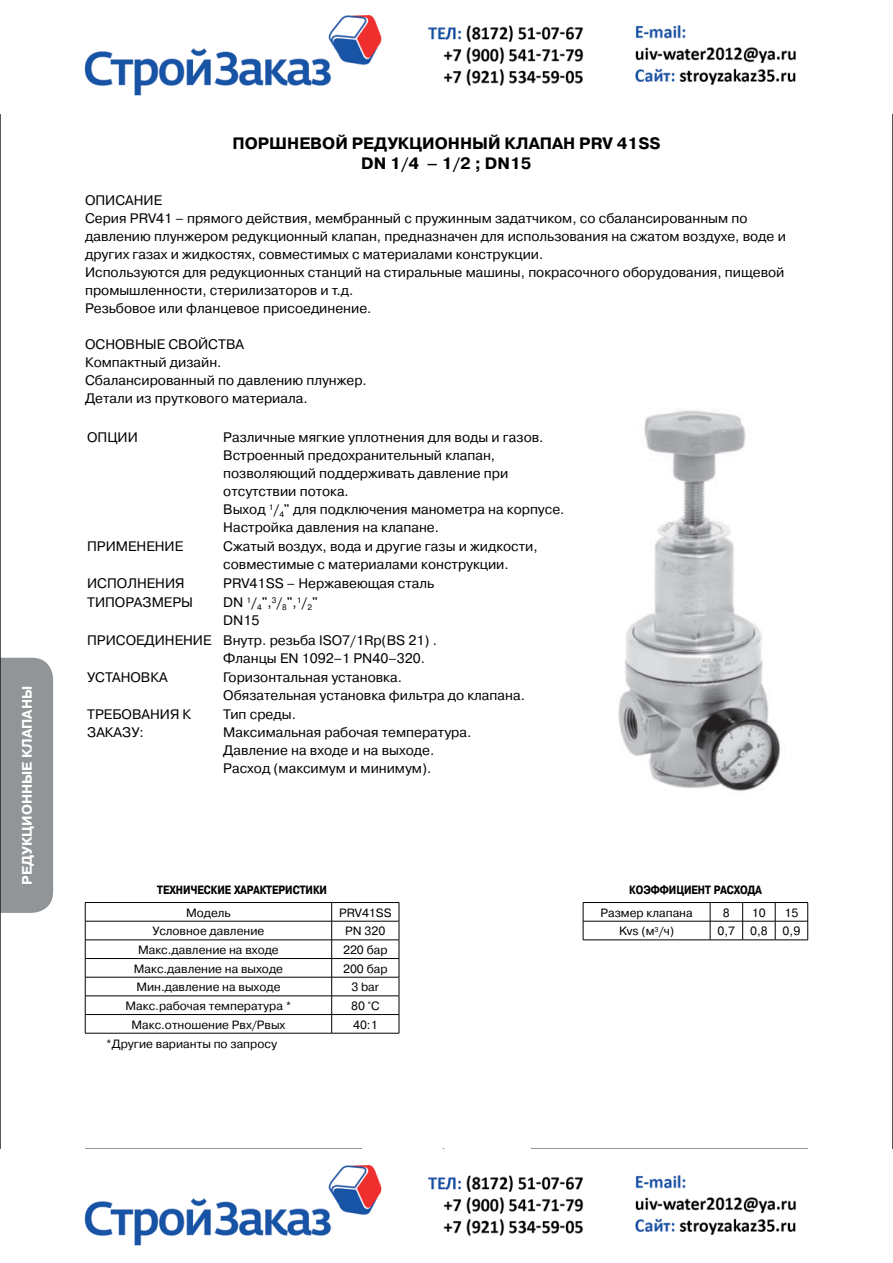
<style>
.page{position:relative;width:893px;height:1263px;background:#fff}
.page>*{position:absolute;margin:0;border:0;box-sizing:border-box;transform-origin:0 0}
.t1{font:700 16.5px/19.8px "Pragmatica C";color:#000001;text-align:center}
.t2{font:13.8px/18px "Pragmatica C";color:#000001}
.t3{font:700 13.8px "Pragmatica C";color:#fff}
.t4{font:12px "Pragmatica C";color:#000001}
.t5{font:700 12px "Pragmatica Cond C";color:#000001}
</style>
<div class="page">
<div style="left:85px;top:1148px;width:276px;height:16px;background:#919597"></div>
<div style="left:531px;top:1148px;width:277px;height:16px;background:#919597"></div>
<div style="left:3px;top:658px;width:50px;height:255px;background:#919597"></div>
<img style="left:618px;top:410px;width:163px;height:381px">
<hr style="left:85px;top:902px;width:247px;height:1px;background:#000001">
<hr style="left:332px;top:902px;width:67px;height:1px;background:#000001">
<hr style="left:85px;top:921px;width:247px;height:1px;background:#000001">
<hr style="left:332px;top:921px;width:67px;height:1px;background:#000001">
<hr style="left:85px;top:939px;width:247px;height:1px;background:#000001">
<hr style="left:332px;top:939px;width:67px;height:1px;background:#000001">
<hr style="left:85px;top:958px;width:247px;height:1px;background:#000001">
<hr style="left:332px;top:958px;width:67px;height:1px;background:#000001">
<hr style="left:85px;top:977px;width:247px;height:1px;background:#000001">
<hr style="left:332px;top:977px;width:67px;height:1px;background:#000001">
<hr style="left:85px;top:995px;width:247px;height:1px;background:#000001">
<hr style="left:332px;top:995px;width:67px;height:1px;background:#000001">
<hr style="left:85px;top:1014px;width:247px;height:1px;background:#000001">
<svg style="left:85px;top:903px;width:1px;height:130px"></svg>
<hr style="left:332px;top:1014px;width:67px;height:1px;background:#000001">
<svg style="left:331px;top:903px;width:1px;height:130px"></svg>
<svg style="left:399px;top:903px;width:1px;height:130px"></svg>
<hr style="left:85px;top:1033px;width:247px;height:1px;background:#000001">
<hr style="left:332px;top:1033px;width:67px;height:1px;background:#000001">
<hr style="left:583px;top:902px;width:127px;height:1px;background:#000001">
<hr style="left:710px;top:902px;width:33px;height:1px;background:#000001">
<hr style="left:743px;top:902px;width:32px;height:1px;background:#000001">
<hr style="left:775px;top:902px;width:33px;height:1px;background:#000001">
<hr style="left:583px;top:921px;width:127px;height:1px;background:#000001">
<svg style="left:583px;top:903px;width:1px;height:36px"></svg>
<hr style="left:710px;top:921px;width:33px;height:1px;background:#000001">
<svg style="left:710px;top:903px;width:1px;height:36px"></svg>
<hr style="left:743px;top:921px;width:32px;height:1px;background:#000001">
<svg style="left:742px;top:903px;width:1px;height:36px"></svg>
<hr style="left:775px;top:921px;width:33px;height:1px;background:#000001">
<svg style="left:775px;top:903px;width:1px;height:36px"></svg>
<svg style="left:807px;top:903px;width:1px;height:36px"></svg>
<hr style="left:583px;top:939px;width:127px;height:1px;background:#000001">
<hr style="left:710px;top:939px;width:33px;height:1px;background:#000001">
<hr style="left:743px;top:939px;width:32px;height:1px;background:#000001">
<hr style="left:775px;top:939px;width:33px;height:1px;background:#000001">
<img style="left:84px;top:15px;width:712px;height:81px">
<img style="left:84px;top:1149px;width:724px;height:97px">
<p class="t3" style="left:20px;top:885px;width:200px;rotate:-90deg">РЕДУКЦИОННЫЕ КЛАПАНЫ</p>
<p class="t1" style="left:232px;top:133px;width:430px">ПОРШНЕВОЙ РЕДУКЦИОННЫЙ КЛАПАН PRV 41SS<br>DN 1/4 – 1/2 ; DN15</p>
<p class="t2" style="left:85px;top:191px;width:702px">ОПИСАНИЕ<br>Серия PRV41 – прямого действия, мембранный с пружинным задатчиком, со сбалансированным по давлению плунжером редукционный клапан, предназначен для использования на сжатом воздухе, воде и других газах и жидкостях, совместимых с материалами конструкции.<br>Используются для редукционных станций на стиральные машины, покрасочного оборудования, пищевой промышленности, стерилизаторов и т.д.<br>Резьбовое или фланцевое присоединение.</p>
<p class="t2" style="left:85px;top:335px;width:283px">ОСНОВНЫЕ СВОЙСТВА<br>Компактный дизайн.<br>Сбалансированный по давлению плунжер.<br>Детали из пруткового материала.</p>
<p class="t2" style="left:87px;top:428px;width:52px">ОПЦИИ</p>
<p class="t2" style="left:223px;top:428px;width:343px">Различные мягкие уплотнения для воды и газов.<br>Встроенный предохранительный клапан, позволяющий поддерживать давление при отсутствии потока.<br>Выход <sup>1</sup>/<sub>4</sub>" для подключения манометра на корпусе.<br>Настройка давления на клапане.</p>
<p class="t2" style="left:87px;top:537px;width:98px">ПРИМЕНЕНИЕ</p>
<p class="t2" style="left:223px;top:537px;width:316px">Сжатый воздух, вода и другие газы и жидкости, совместимые с материалами конструкции.</p>
<p class="t2" style="left:87px;top:575px;width:99px">ИСПОЛНЕНИЯ</p>
<p class="t2" style="left:223px;top:575px;width:213px">PRV41SS – Нержавеющая сталь</p>
<p class="t2" style="left:87px;top:594px;width:107px">ТИПОРАЗМЕРЫ</p>
<p class="t2" style="left:223px;top:594px;width:96px">DN <sup>1</sup>/<sub>4</sub>",<sup>3</sup>/<sub>8</sub>",<sup>1</sup>/<sub>2</sub>"</p>
<p class="t2" style="left:223px;top:612px;width:38px">DN15</p>
<p class="t2" style="left:87px;top:631px;width:351px">ПРИСОЕДИНЕНИЕ Внутр. резьба ISO7/1Rp(BS 21) .</p>
<p class="t2" style="left:223px;top:649px;width:203px">Фланцы EN 1092–1 PN40–320.</p>
<p class="t2" style="left:87px;top:668px;width:82px">УСТАНОВКА</p>
<p class="t2" style="left:223px;top:668px;width:303px">Горизонтальная установка.<br>Обязательная установка фильтра до клапана.</p>
<p class="t2" style="left:87px;top:705px;width:106px">ТРЕБОВАНИЯ К<br>ЗАКАЗУ:</p>
<p class="t2" style="left:223px;top:705px;width:250px">Тип среды.<br>Максимальная рабочая температура.<br>Давление на входе и на выходе.<br>Расход (максимум и минимум).</p>
<p class="t5" style="left:157px;top:883px;width:171px">ТЕХНИЧЕСКИЕ ХАРАКТЕРИСТИКИ</p>
<p class="t4" style="left:186px;top:906px;width:46px">Модель</p>
<p class="t4" style="left:339px;top:906px;width:54px">PRV41SS</p>
<p class="t4" style="left:153px;top:924px;width:113px">Условное давление</p>
<p class="t4" style="left:345px;top:924px;width:42px">PN 320</p>
<p class="t4" style="left:138px;top:943px;width:142px">Макс.давление на входе</p>
<p class="t4" style="left:343px;top:943px;width:46px">220 бар</p>
<p class="t4" style="left:134px;top:962px;width:151px">Макс.давление на выходе</p>
<p class="t4" style="left:343px;top:962px;width:46px">200 бар</p>
<p class="t4" style="left:136px;top:980px;width:146px">Мин.давление на выходе</p>
<p class="t4" style="left:351px;top:980px;width:30px">3 bar</p>
<p class="t4" style="left:126px;top:999px;width:167px">Макс.рабочая температура *</p>
<p class="t4" style="left:351px;top:999px;width:30px">80 °C</p>
<p class="t4" style="left:131px;top:1018px;width:155px">Макс.отношение Рвх/Рвых</p>
<p class="t4" style="left:353px;top:1018px;width:26px">40:1</p>
<p class="t4" style="left:106px;top:1037px;width:172px">*Другие варианты по запросу</p>
<p class="t5" style="left:629px;top:883px;width:134px">КОЭФФИЦИЕНТ РАСХОДА</p>
<p class="t4" style="left:600px;top:906px;width:94px">Размер клапана</p>
<p class="t4" style="left:723px;top:906px;width:8px">8</p>
<p class="t4" style="left:752px;top:906px;width:15px">10</p>
<p class="t4" style="left:784px;top:906px;width:15px">15</p>
<p class="t4" style="left:619px;top:924px;width:57px">Kvs (м<sup>3</sup>/ч)</p>
<p class="t4" style="left:718px;top:924px;width:84px">0,7 0,8 0,9</p>
</div>
